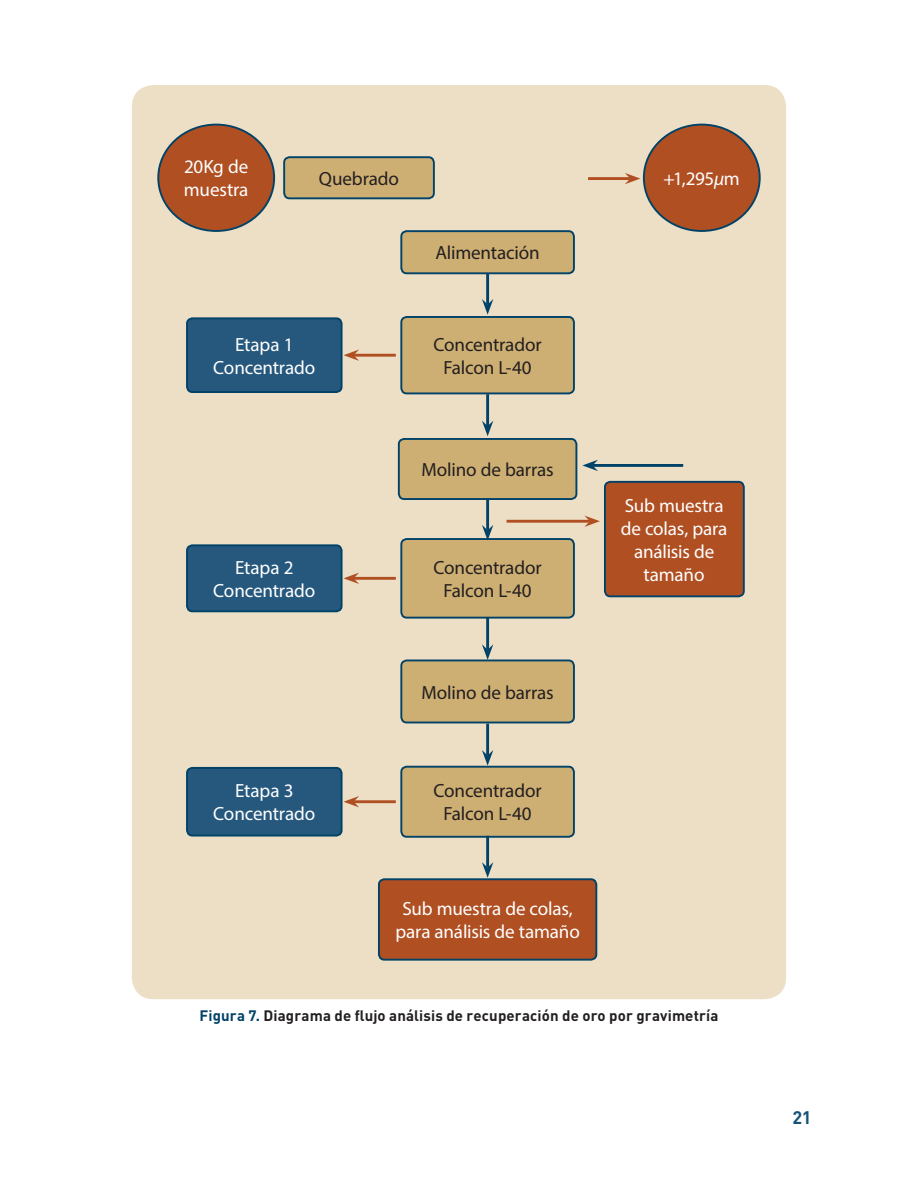
<style>
.page{position:relative;width:918px;height:1188px;background:#fff}
.page>*{position:absolute;margin:0;border:0;box-sizing:border-box;transform-origin:0 0}
.t1{font:19.05px/23px "Myriad Pro";letter-spacing:-.01em;color:#fff;text-align:center}
.t2{font:19.05px/23px "Myriad Pro";letter-spacing:-.005em;color:#231f20;text-align:center}
.t3{font:700 18px "DINOT";color:#155278}
.t4{font:700 15px "DINOT";letter-spacing:.01em;color:#231f20}
.s1{font-style:italic}
.s2{color:#004268}
</style>
<div class="page">
<div style="left:132px;top:85px;width:654px;height:914px;background:#ecdfc5;border-radius:22px"></div>
<div style="left:284px;top:157px;width:150px;height:41px;background:#ceaf73;border-radius:5px"></div>
<div style="left:283px;top:156px;width:152px;height:43px;border:2px solid #004268;border-radius:5px"></div>
<div style="left:401px;top:317px;width:173px;height:76px;background:#ceaf73;border-radius:5px"></div>
<div style="left:400px;top:316px;width:175px;height:78px;border:2px solid #004268;border-radius:5px"></div>
<div style="left:187px;top:318px;width:155px;height:74px;background:#26587d;border-radius:5px"></div>
<div style="left:186px;top:317px;width:157px;height:76px;border:2px solid #004268;border-radius:5px"></div>
<div style="left:399px;top:439px;width:177px;height:60px;background:#ceaf73;border-radius:5px"></div>
<div style="left:398px;top:438px;width:179px;height:62px;border:2px solid #004268;border-radius:5px"></div>
<div style="left:401px;top:539px;width:173px;height:79px;background:#ceaf73;border-radius:5px"></div>
<div style="left:400px;top:538px;width:175px;height:81px;border:2px solid #004268;border-radius:5px"></div>
<div style="left:605px;top:482px;width:139px;height:114px;background:#b04f22;border-radius:5px"></div>
<div style="left:604px;top:481px;width:141px;height:116px;border:2px solid #004268;border-radius:5px"></div>
<div style="left:187px;top:545px;width:155px;height:66px;background:#26587d;border-radius:5px"></div>
<div style="left:186px;top:544px;width:157px;height:68px;border:2px solid #004268;border-radius:5px"></div>
<div style="left:187px;top:768px;width:155px;height:68px;background:#26587d;border-radius:5px"></div>
<div style="left:186px;top:767px;width:157px;height:70px;border:2px solid #004268;border-radius:5px"></div>
<div style="left:401px;top:767px;width:173px;height:70px;background:#ceaf73;border-radius:5px"></div>
<div style="left:400px;top:766px;width:175px;height:72px;border:2px solid #004268;border-radius:5px"></div>
<div style="left:401px;top:660px;width:173px;height:63px;background:#ceaf73;border-radius:5px"></div>
<div style="left:400px;top:660px;width:175px;height:63px;border:2px solid #004268;border-radius:5px"></div>
<div style="left:379px;top:879px;width:217px;height:81px;background:#b04f22;border-radius:5px"></div>
<div style="left:378px;top:878px;width:219px;height:83px;border:2px solid #004268;border-radius:5px"></div>
<div style="left:158px;top:125px;width:116px;height:106px;background:#b04f22;border-radius:50%"></div>
<div style="left:157px;top:124px;width:118px;height:108px;border:2px solid #004268;border-radius:50%"></div>
<hr style="left:486px;top:273px;width:3px;height:31px;background:#004268">
<svg style="left:482px;top:299px;width:11px;height:16px"></svg>
<div style="left:401px;top:231px;width:173px;height:42px;background:#ceaf73;border-radius:5px"></div>
<div style="left:400px;top:230px;width:175px;height:44px;border:2px solid #004268;border-radius:5px"></div>
<hr style="left:354px;top:354px;width:42px;height:3px;background:#b04f22">
<svg style="left:344px;top:350px;width:15px;height:11px"></svg>
<hr style="left:354px;top:577px;width:42px;height:3px;background:#b04f22">
<svg style="left:344px;top:573px;width:15px;height:11px"></svg>
<hr style="left:354px;top:800px;width:42px;height:3px;background:#b04f22">
<svg style="left:344px;top:796px;width:15px;height:11px"></svg>
<hr style="left:593px;top:464px;width:90px;height:3px;background:#004268">
<svg style="left:582px;top:460px;width:16px;height:11px"></svg>
<hr style="left:507px;top:520px;width:83px;height:3px;background:#b04f22">
<svg style="left:584px;top:516px;width:16px;height:11px"></svg>
<div style="left:644px;top:125px;width:116px;height:106px;background:#b04f22;border-radius:50%"></div>
<div style="left:643px;top:124px;width:118px;height:108px;border:2px solid #004268;border-radius:50%"></div>
<hr style="left:588px;top:177px;width:42px;height:3px;background:#b04f22">
<svg style="left:625px;top:173px;width:15px;height:11px"></svg>
<hr style="left:486px;top:394px;width:3px;height:32px;background:#004268">
<svg style="left:482px;top:421px;width:11px;height:15px"></svg>
<hr style="left:486px;top:498px;width:3px;height:32px;background:#004268">
<svg style="left:482px;top:525px;width:11px;height:16px"></svg>
<hr style="left:486px;top:618px;width:3px;height:32px;background:#004268">
<svg style="left:482px;top:644px;width:11px;height:16px"></svg>
<hr style="left:486px;top:724px;width:3px;height:31px;background:#004268">
<svg style="left:482px;top:750px;width:11px;height:16px"></svg>
<hr style="left:486px;top:836px;width:3px;height:32px;background:#004268">
<svg style="left:482px;top:862px;width:11px;height:16px"></svg>
<p class="t1" style="left:184px;top:155px;width:66px;text-align:left">20Kg de muestra</p>
<p class="t2" style="left:319px;top:167px;width:82px">Quebrado</p>
<p class="t1" style="left:213px;top:333px;width:103px">Etapa 1<br>Concentrado</p>
<p class="t2" style="left:435px;top:241px;width:106px">Alimentación</p>
<p class="t2" style="left:434px;top:333px;width:110px">Concentrador<br>Falcon L-40</p>
<p class="t1" style="left:213px;top:556px;width:103px">Etapa 2<br>Concentrado</p>
<p class="t2" style="left:422px;top:458px;width:134px">Molino de barras</p>
<p class="t2" style="left:434px;top:556px;width:110px">Concentrador<br>Falcon L-40</p>
<p class="t2" style="left:422px;top:680px;width:134px">Molino de barras</p>
<p class="t1" style="left:213px;top:779px;width:103px">Etapa 3<br>Concentrado</p>
<p class="t2" style="left:434px;top:779px;width:110px">Concentrador<br>Falcon L-40</p>
<p class="t1" style="left:395px;top:897px;width:186px">Sub muestra de colas, para análisis de tamaño</p>
<p class="t1" style="left:664px;top:167px;width:78px">+1,295<span class="s1">µ</span>m</p>
<p class="t1" style="left:621px;top:494px;width:108px">Sub muestra de colas, para análisis de tamaño</p>
<p class="t4" style="left:199px;top:1006px;width:521px"><span class="s2">Figura 7.</span> Diagrama de flujo análisis de recuperación de oro por gravimetría</p>
<p class="t3" style="left:793px;top:1105px;width:21px">21</p>
</div>
